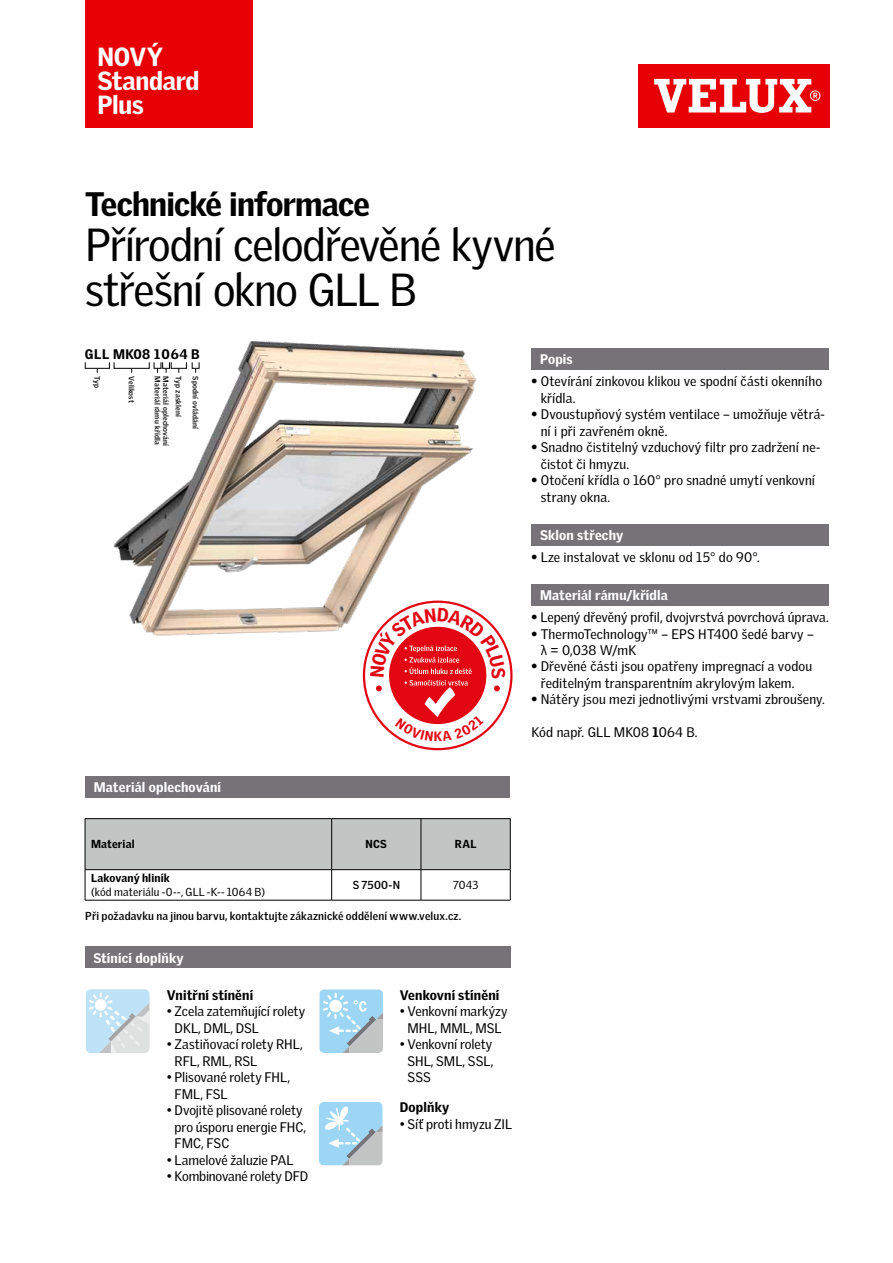
<style>
.page{position:relative;width:893px;height:1263px;background:#fff}
.page>*{position:absolute;margin:0;border:0;box-sizing:border-box;transform-origin:0 0}
.t1{font:45px/45px "Velux Gothic";letter-spacing:-.025em;color:#000}
.t2{font:900 33px "Velux Gothic";letter-spacing:-.025em;color:#000}
.t3{font:900 25.5px/24px "Velux Gothic";letter-spacing:-.015em;color:#fff}
.t4{font:13.5px/16.5px "Velux Gothic";letter-spacing:.005em;color:#000}
.t5{font:900 13.5px "Velux Gothic";letter-spacing:.01em;color:#fff}
.t6{font:900 13.5px "Velux Gothic";letter-spacing:.01em;color:#000}
.t7{font:900 13.5px "Velux Gothic";letter-spacing:.045em;color:#000}
.t8{font:900 13.2px "Velux Gothic";color:#e30613}
.t9{font:700 11.25px "Velux Gothic";letter-spacing:.015em;color:#000}
.t10{font:11.25px "Velux Gothic";letter-spacing:.015em;color:#000}
.t11{font:900 11.25px "Velux Gothic";letter-spacing:.015em;color:#000}
.t12{font:700 7.5px "Velux Gothic";letter-spacing:.02em;color:#000}
.s1{font-weight:900}
</style>
<div class="page">
<div style="left:638px;top:64px;width:191px;height:64px;background:#e60005"></div>
<svg style="left:654px;top:79px;width:166px;height:34px"></svg>
<div style="left:531px;top:349px;width:298px;height:21px;background:#757377"></div>
<div style="left:531px;top:524px;width:298px;height:21px;background:#757377"></div>
<div style="left:531px;top:584px;width:298px;height:21px;background:#757377"></div>
<div style="left:85px;top:776px;width:425px;height:21px;background:#757377"></div>
<svg style="left:86px;top:819px;width:424px;height:81px"></svg>
<hr style="left:85px;top:818px;width:247px;height:1px;background:#000">
<hr style="left:85px;top:819px;width:1px;height:50px;background:#000">
<hr style="left:332px;top:818px;width:89px;height:1px;background:#000">
<hr style="left:331px;top:819px;width:1px;height:50px;background:#000">
<hr style="left:421px;top:818px;width:89px;height:1px;background:#000">
<hr style="left:421px;top:819px;width:1px;height:50px;background:#000">
<hr style="left:510px;top:819px;width:1px;height:50px;background:#000">
<hr style="left:85px;top:869px;width:247px;height:1px;background:#000">
<hr style="left:85px;top:870px;width:1px;height:30px;background:#000">
<hr style="left:332px;top:869px;width:89px;height:1px;background:#000">
<hr style="left:331px;top:870px;width:1px;height:30px;background:#000">
<hr style="left:421px;top:869px;width:89px;height:1px;background:#000">
<hr style="left:421px;top:870px;width:1px;height:30px;background:#000">
<hr style="left:510px;top:870px;width:1px;height:30px;background:#000">
<hr style="left:85px;top:900px;width:247px;height:1px;background:#000">
<hr style="left:332px;top:900px;width:89px;height:1px;background:#000">
<hr style="left:421px;top:900px;width:89px;height:1px;background:#000">
<div style="left:85px;top:947px;width:425px;height:21px;background:#757377"></div>
<svg style="left:86px;top:989px;width:64px;height:64px;background:#cce1ed"></svg>
<svg style="left:319px;top:989px;width:64px;height:64px;background:#aed3e7"></svg>
<svg style="left:319px;top:1102px;width:64px;height:63px;background:#acd2e7"></svg>
<img style="left:84px;top:341px;width:393px;height:314px">
<div style="left:85px;top:0;width:167px;height:128px;background:#e60005"></div>
<div style="left:162px;top:362px;width:8px;height:6px;border:1px solid #000"></div>
<svg style="left:370px;top:608px;width:135px;height:133px"></svg>
<h3 class="t3" style="left:98px;top:44px;width:104px">NOVÝ<br>Standard<br>Plus</h3>
<h2 class="t2" style="left:85px;top:184px;width:286px">Technické informace</h2>
<h1 class="t1" style="left:85px;top:222px;width:472px">Přírodní celodřevěné kyvné střešní okno GLL B</h1>
<p class="t7" style="left:85px;top:345px;width:116px">GLL MK08 1064 B</p>
<p class="t12" style="left:102px;top:376px;width:13px;rotate:90deg">Typ</p>
<p class="t12" style="left:136px;top:376px;width:28px;rotate:90deg">Velikost</p>
<p class="t12" style="left:162px;top:376px;width:70px;rotate:90deg">Materiál rámu křídla</p>
<p class="t12" style="left:170px;top:376px;width:71px;rotate:90deg">Materiál oplechování</p>
<p class="t12" style="left:183px;top:376px;width:42px;rotate:90deg">Typ zasklení</p>
<p class="t12" style="left:200px;top:376px;width:54px;rotate:90deg">Spodní ovládání</p>
<p class="t5" style="left:94px;top:778px;width:129px">Materiál oplechování</p>
<p class="t8" style="left:434px;top:728px;width:10px">K</p>
<p class="t11" style="left:91px;top:837px;width:45px">Material</p>
<p class="t11" style="left:366px;top:837px;width:23px">NCS</p>
<p class="t11" style="left:455px;top:837px;width:23px">RAL</p>
<p class="t11" style="left:91px;top:871px;width:80px">Lakovaný hliník</p>
<p class="t10" style="left:91px;top:885px;width:176px">(kód materiálu -0--, GLL -K-- 1064 B)</p>
<p class="t9" style="left:353px;top:878px;width:49px">S 7500-N</p>
<p class="t10" style="left:453px;top:878px;width:27px">7043</p>
<p class="t9" style="left:85px;top:909px;width:377px">Při požadavku na jinou barvu, kontaktujte zákaznické oddělení www.velux.cz.</p>
<p class="t5" style="left:93px;top:949px;width:92px">Stínící doplňky</p>
<p class="t6" style="left:167px;top:986px;width:88px">Vnitřní stínění</p>
<p class="t4" style="left:175px;top:1003px;width:132px;text-indent:-8px">• Zcela zatemňující rolety<br>DKL, DML, DSL</p>
<p class="t4" style="left:175px;top:1036px;width:130px;text-indent:-8px">• Zastiňovací rolety RHL,<br>RFL, RML, RSL</p>
<p class="t4" style="left:175px;top:1069px;width:117px;text-indent:-8px">• Plisované rolety FHL,<br>FML, FSL</p>
<p class="t4" style="left:175px;top:1102px;width:133px;text-indent:-8px">• Dvojitě plisované rolety pro úsporu energie FHC,<br>FMC, FSC</p>
<p class="t4" style="left:167px;top:1151px;width:128px">• Lamelové žaluzie PAL</p>
<p class="t4" style="left:167px;top:1168px;width:143px">• Kombinované rolety DFD</p>
<p class="t6" style="left:400px;top:986px;width:101px">Venkovní stínění</p>
<p class="t4" style="left:400px;top:1003px;width:109px;text-align:center">• Venkovní markýzy<br>MHL, MML, MSL</p>
<p class="t4" style="left:408px;top:1036px;width:87px;text-align:justify;text-indent:-8px">• Venkovní rolety SHL, SML, SSL, SSS</p>
<p class="t6" style="left:400px;top:1098px;width:51px">Doplňky</p>
<p class="t4" style="left:400px;top:1115px;width:114px">• Síť proti hmyzu ZIL</p>
<p class="t5" style="left:540px;top:351px;width:34px">Popis</p>
<p class="t4" style="left:541px;top:373px;width:283px;text-indent:-9px"><span class="s1">•</span> Otevírání zinkovou klikou ve spodní části okenního křídla.</p>
<p class="t4" style="left:541px;top:406px;width:286px;text-indent:-9px"><span class="s1">•</span> Dvoustupňový systém ventilace – umožňuje větrá&shy;ní i při zavřeném okně.</p>
<p class="t4" style="left:541px;top:439px;width:281px;text-indent:-9px"><span class="s1">•</span> Snadno čistitelný vzduchový filtr pro zadržení ne&shy;čistot či hmyzu.</p>
<p class="t4" style="left:541px;top:472px;width:276px;text-indent:-9px"><span class="s1">•</span> Otočení křídla o 160° pro snadné umytí venkovní strany okna.</p>
<p class="t5" style="left:540px;top:526px;width:85px">Sklon střechy</p>
<p class="t4" style="left:531px;top:549px;width:230px"><span class="s1">•</span> Lze instalovat ve sklonu od 15° do 90°.</p>
<p class="t5" style="left:540px;top:586px;width:129px">Materiál rámu/křídla</p>
<p class="t4" style="left:531px;top:609px;width:299px"><span class="s1">•</span> Lepený dřevěný profil, dvojvrstvá povrchová úprava.</p>
<p class="t4" style="left:541px;top:625px;width:275px;text-indent:-9px"><span class="s1">•</span> ThermoTechnology™ – EPS HT400 šedé barvy – λ = 0,038 W/mK</p>
<p class="t4" style="left:541px;top:658px;width:273px;text-indent:-9px"><span class="s1">•</span> Dřevěné části jsou opatřeny impregnací a vodou ředitelným transparentním akrylovým lakem.</p>
<p class="t4" style="left:531px;top:691px;width:295px"><span class="s1">•</span> Nátěry jsou mezi jednotlivými vrstvami zbroušeny.</p>
<p class="t4" style="left:531px;top:724px;width:168px">Kód např. GLL MK08 <span class="s1">1</span>064 B.</p>
</div>
